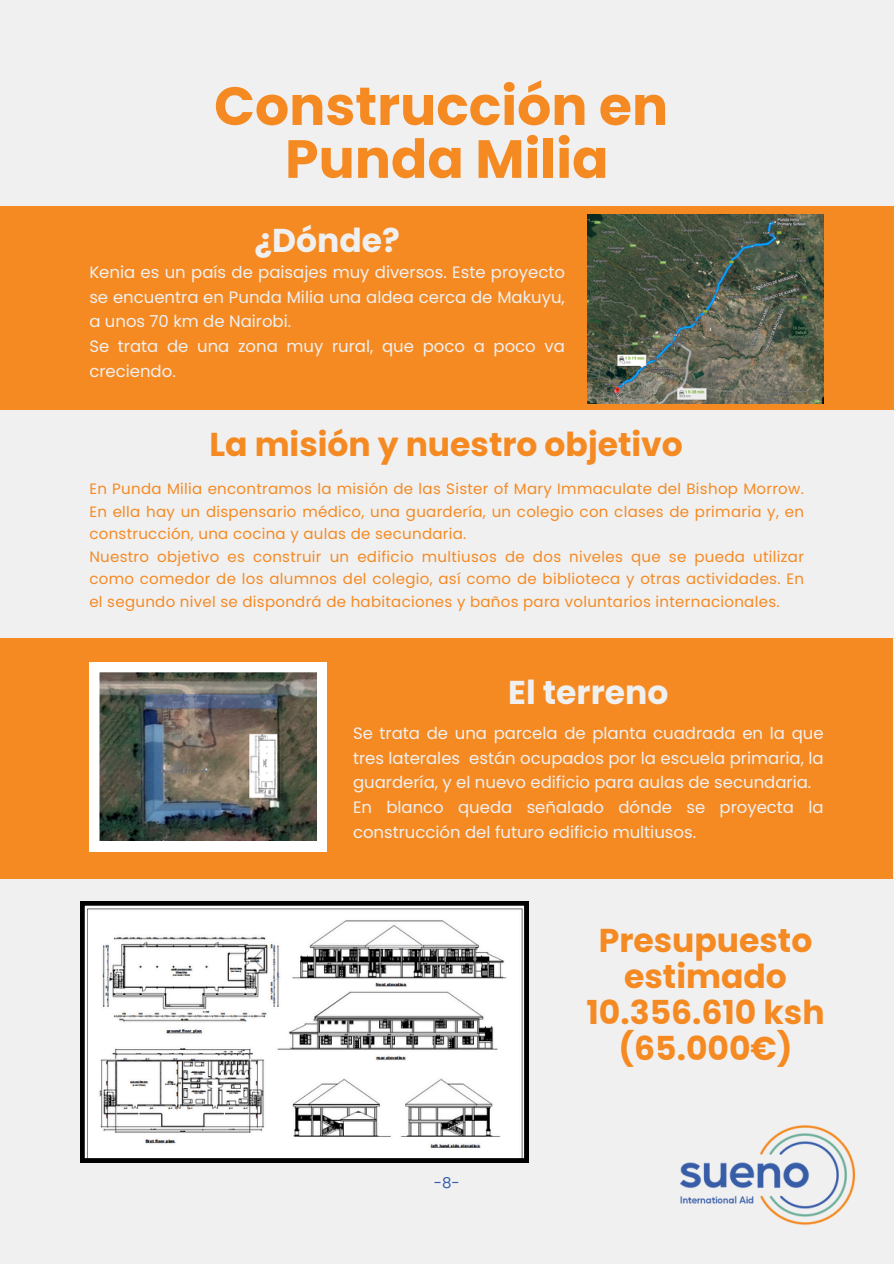
<style>
.page{position:relative;width:894px;height:1264px;background:#fff}
.page>*{position:absolute;margin:0;border:0;box-sizing:border-box;transform-origin:0 0}
.t1{font:700 53.7px/52.8px "Poppins";color:#f58a23;text-align:center}
.t2{font:700 33px/36px "Poppins";color:#f58a23;text-align:center}
.t3{font:700 33px "Poppins";color:#f0f0f1}
.t4{font:16.5px/24.8px "Poppins";color:#f0f0f1;text-align:justify}
.t5{font:15px/22.5px "Poppins";letter-spacing:.02em;color:#f58a23;text-align:justify}
.t6{font:15px "Poppins";color:#365da7}
</style>
<div class="page">
<div style="left:0;top:0;width:893px;height:1263px;background:#f0f0f1"></div>
<div style="left:0;top:207px;width:893px;height:203px;background:#f58a23"></div>
<img style="left:587px;top:214px;width:236px;height:189px">
<div style="left:0;top:638px;width:892px;height:240px;background:#f58a23"></div>
<img style="left:89px;top:662px;width:238px;height:189px">
<svg style="left:80px;top:901px;width:448px;height:261px"></svg>
<img style="left:680px;top:1125px;width:174px;height:100px">
<h1 class="t1" style="left:214px;top:80px;width:455px">Construcción en<br>Punda Milia</h1>
<h2 class="t3" style="left:254px;top:217px;width:147px">¿Dónde?</h2>
<p class="t4" style="left:89px;top:260px;width:477px">Kenia es un país de paisajes muy diversos. Este proyecto se encuentra en Punda Milia una aldea cerca de Makuyu, a unos 70 km de Nairobi.</p>
<p class="t4" style="left:89px;top:334px;width:477px">Se trata de una zona muy rural, que poco a poco va creciendo.</p>
<p class="t2" style="left:209px;top:426px;width:475px">La misión y nuestro objetivo</p>
<h2 class="t5" style="left:89px;top:477px;width:716px">En Punda Milia encontramos la misión de las Sister of Mary Immaculate del Bishop Morrow.<br>En ella hay un dispensario médico, una guardería, un colegio con clases de primaria y, en construcción, una cocina y aulas de secundaria.</h2>
<p class="t5" style="left:89px;top:545px;width:716px">Nuestro objetivo es construir un edificio multiusos de dos niveles que se pueda utilizar como comedor de los alumnos del colegio, así como de biblioteca y otras actividades. En el segundo nivel se dispondrá de habitaciones y baños para voluntarios internacionales.</p>
<h2 class="t3" style="left:508px;top:669px;width:162px">El terreno</h2>
<p class="t4" style="left:353px;top:720px;width:472px">Se trata de una parcela de planta cuadrada en la que tres laterales están ocupados por la escuela primaria, la guardería, y el nuevo edificio para aulas de secundaria.</p>
<p class="t4" style="left:353px;top:794px;width:472px">En blanco queda señalado dónde se proyecta la construcción del futuro edificio multiusos.</p>
<p class="t6" style="left:433px;top:1171px;width:27px">-8-</p>
<p class="t2" style="left:586px;top:922px;width:239px">Presupuesto estimado<br>10.356.610 ksh (65.000€)</p>
</div>
